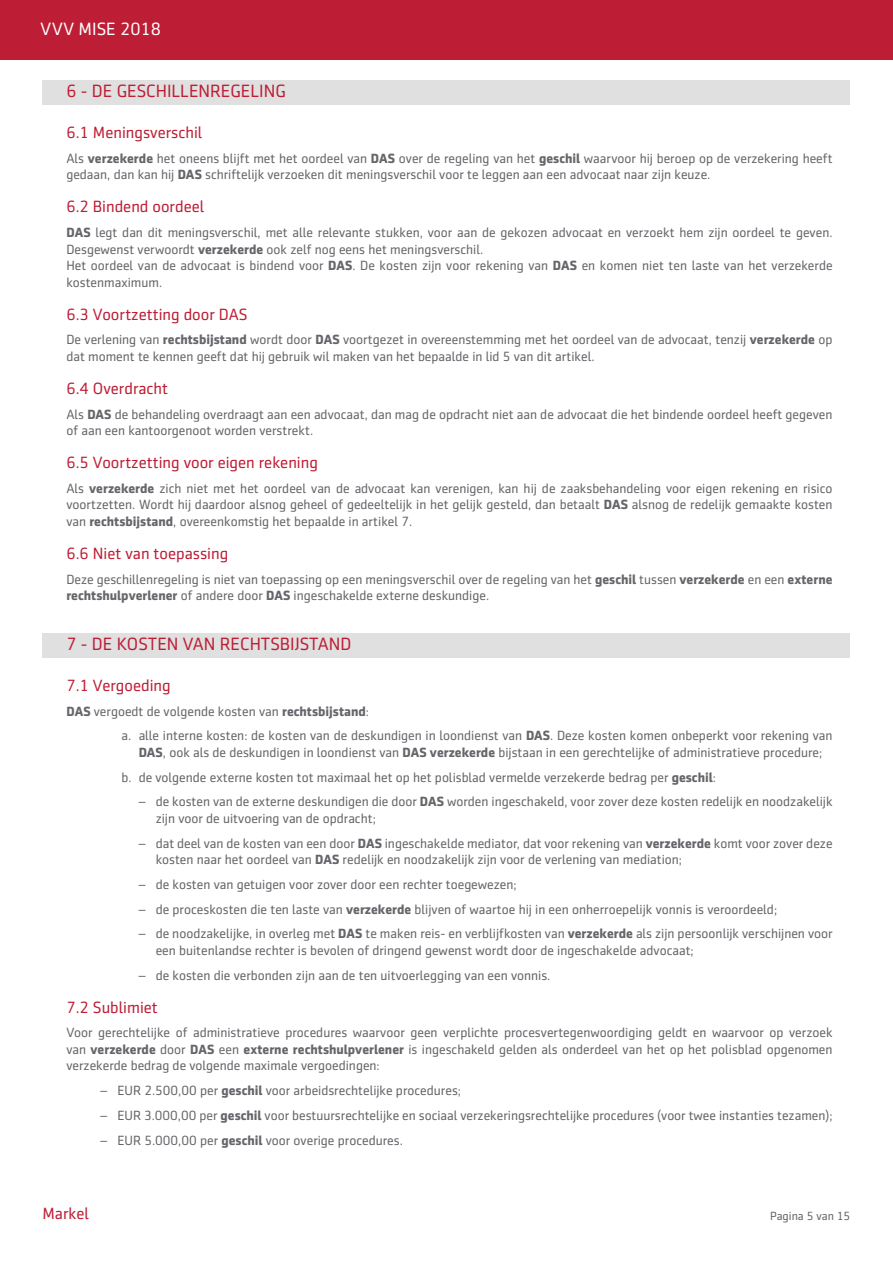
<style>
.page{position:relative;width:893px;height:1263px;background:#fff}
.page>*{position:absolute;margin:0;border:0;box-sizing:border-box;transform-origin:0 0}
._1_-_Überschrift{font:18px "Sentico Sans DT";color:#be1e35}
.Überschrift_13_20_bo{font:18px "Sentico Sans DT";color:#fff}
._1_1_Unter{font:16.5px "Sentico Sans DT";color:#be1e35}
.Standard_Text{font:13.5px/16.5px "Sentico Sans DT";color:#65656a}
.t1{font:12px "Sentico Sans DT";color:#65656a}
.s1{font-weight:700}
</style>
<div class="page">
<div style="left:43px;top:633px;width:807px;height:25px;background:#e0e0e1"></div>
<div style="left:43px;top:80px;width:807px;height:25px;background:#e0e0e1"></div>
<div style="left:0;top:0;width:893px;height:59px;background:#be1e35"></div>
<p class="Überschrift_13_20_bo" style="left:41px;top:19px;width:122px">VVV MISE 2018</p>
<p class="_1_-_Überschrift" style="left:66px;top:81px;width:221px">6 - DE GESCHILLENREGELING</p>
<p class="_1_1_Unter" style="left:66px;top:123px;width:138px">6.1 Meningsverschil</p>
<p class="Standard_Text" style="left:66px;top:150px;width:768px">Als <span class="s1">verzekerde</span> het oneens blijft met het oordeel van <span class="s1">DAS</span> over de regeling van het <span class="s1">geschil</span> waarvoor hij beroep op de verzekering heeft gedaan, dan kan hij <span class="s1">DAS</span> schriftelijk verzoeken dit meningsverschil voor te leggen aan een advocaat naar zijn keuze.</p>
<p class="_1_1_Unter" style="left:66px;top:198px;width:139px">6.2 Bindend oordeel</p>
<p class="Standard_Text" style="left:66px;top:224px;width:768px"><span class="s1">DAS</span> legt dan dit meningsverschil, met alle relevante stukken, voor aan de gekozen advocaat en verzoekt hem zijn oordeel te geven.<br>Desgewenst verwoordt <span class="s1">verzekerde</span> ook zelf nog eens het meningsverschil.</p>
<p class="Standard_Text" style="left:66px;top:257px;width:768px">Het oordeel van de advocaat is bindend voor <span class="s1">DAS</span>. De kosten zijn voor rekening van <span class="s1">DAS</span> en komen niet ten laste van het verzekerde kostenmaximum.</p>
<p class="_1_1_Unter" style="left:66px;top:305px;width:183px">6.3 Voortzetting door DAS</p>
<p class="Standard_Text" style="left:66px;top:331px;width:768px">De verlening van <span class="s1">rechtsbijstand</span> wordt door <span class="s1">DAS</span> voortgezet in overeenstemming met het oordeel van de advocaat, tenzij <span class="s1">verzekerde</span> op dat moment te kennen geeft dat hij gebruik wil maken van het bepaalde in lid 5 van dit artikel.</p>
<p class="_1_1_Unter" style="left:66px;top:379px;width:103px">6.4 Overdracht</p>
<p class="Standard_Text" style="left:66px;top:406px;width:768px">Als <span class="s1">DAS</span> de behandeling overdraagt aan een advocaat, dan mag de opdracht niet aan de advocaat die het bindende oordeel heeft gegeven of aan een kantoorgenoot worden verstrekt.</p>
<p class="_1_1_Unter" style="left:66px;top:453px;width:253px">6.5 Voortzetting voor eigen rekening</p>
<p class="Standard_Text" style="left:66px;top:480px;width:768px;text-align:justify">Als <span class="s1">verzekerde</span> zich niet met het oordeel van de advocaat kan verenigen, kan hij de zaaksbehandeling voor eigen rekening en risico voortzetten. Wordt hij daardoor alsnog geheel of gedeeltelijk in het gelijk gesteld, dan betaalt <span class="s1">DAS</span> alsnog de redelijk gemaakte kosten van <span class="s1">rechtsbijstand</span>, overeenkomstig het bepaalde in artikel 7.</p>
<p class="_1_1_Unter" style="left:66px;top:544px;width:163px">6.6 Niet van toepassing</p>
<p class="Standard_Text" style="left:66px;top:571px;width:768px">Deze geschillenregeling is niet van toepassing op een meningsverschil over de regeling van het <span class="s1">geschil</span> tussen <span class="s1">verzekerde</span> en een <span class="s1">externe rechtshulpverlener</span> of andere door <span class="s1">DAS</span> ingeschakelde externe deskundige.</p>
<p class="_1_-_Überschrift" style="left:66px;top:634px;width:287px">7 - DE KOSTEN VAN RECHTSBIJSTAND</p>
<p class="_1_1_Unter" style="left:66px;top:676px;width:106px">7.1 Vergoeding</p>
<p class="Standard_Text" style="left:66px;top:703px;width:304px"><span class="s1">DAS</span> vergoedt de volgende kosten van <span class="s1">rechtsbijstand</span>:</p>
<p class="Standard_Text" style="left:122px;top:727px;width:712px;text-align:center">a. alle interne kosten: de kosten van de deskundigen in loondienst van <span class="s1">DAS</span>. Deze kosten komen onbeperkt voor rekening van<br><span class="s1">DAS</span>, ook als de deskundigen in loondienst van <span class="s1">DAS verzekerde</span> bijstaan in een gerechtelijke of administratieve procedure;</p>
<p class="Standard_Text" style="left:122px;top:769px;width:596px">b. de volgende externe kosten tot maximaal het op het polisblad vermelde verzekerde bedrag per <span class="s1">geschil</span>:</p>
<p class="Standard_Text" style="left:156px;top:793px;width:678px;text-indent:-17px">– de kosten van de externe deskundigen die door <span class="s1">DAS</span> worden ingeschakeld, voor zover deze kosten redelijk en noodzakelijk zijn voor de uitvoering van de opdracht;</p>
<p class="Standard_Text" style="left:156px;top:835px;width:678px;text-indent:-17px">– dat deel van de kosten van een door <span class="s1">DAS</span> ingeschakelde mediator, dat voor rekening van <span class="s1">verzekerde</span> komt voor zover deze kosten naar het oordeel van <span class="s1">DAS</span> redelijk en noodzakelijk zijn voor de verlening van mediation;</p>
<p class="Standard_Text" style="left:139px;top:876px;width:380px">– de kosten van getuigen voor zover door een rechter toegewezen;</p>
<p class="Standard_Text" style="left:139px;top:901px;width:640px">– de proceskosten die ten laste van <span class="s1">verzekerde</span> blijven of waartoe hij in een onherroepelijk vonnis is veroordeeld;</p>
<p class="Standard_Text" style="left:156px;top:925px;width:678px;text-indent:-17px">– de noodzakelijke, in overleg met <span class="s1">DAS</span> te maken reis- en verblijfkosten van <span class="s1">verzekerde</span> als zijn persoonlijk verschijnen voor een buitenlandse rechter is bevolen of dringend gewenst wordt door de ingeschakelde advocaat;</p>
<p class="Standard_Text" style="left:139px;top:967px;width:413px">– de kosten die verbonden zijn aan de ten uitvoerlegging van een vonnis.</p>
<p class="_1_1_Unter" style="left:66px;top:998px;width:93px">7.2 Sublimiet</p>
<p class="Standard_Text" style="left:66px;top:1024px;width:768px;text-align:justify">Voor gerechtelijke of administratieve procedures waarvoor geen verplichte procesvertegenwoordiging geldt en waarvoor op verzoek van <span class="s1">verzekerde</span> door <span class="s1">DAS</span> een <span class="s1">externe rechtshulpverlener</span> is ingeschakeld gelden als onderdeel van het op het polisblad opgenomen verzekerde bedrag de volgende maximale vergoedingen:</p>
<p class="Standard_Text" style="left:100px;top:1082px;width:362px">– EUR 2.500,00 per <span class="s1">geschil</span> voor arbeidsrechtelijke procedures;</p>
<p class="Standard_Text" style="left:100px;top:1107px;width:734px">– EUR 3.000,00 per <span class="s1">geschil</span> voor bestuursrechtelijke en sociaal verzekeringsrechtelijke procedures (voor twee instanties tezamen);</p>
<p class="Standard_Text" style="left:100px;top:1132px;width:304px">– EUR 5.000,00 per <span class="s1">geschil</span> voor overige procedures.</p>
<p class="_1_1_Unter" style="left:43px;top:1204px;width:48px">Markel</p>
<p class="t1" style="left:770px;top:1210px;width:82px">Pagina 5 van 15</p>
</div>
